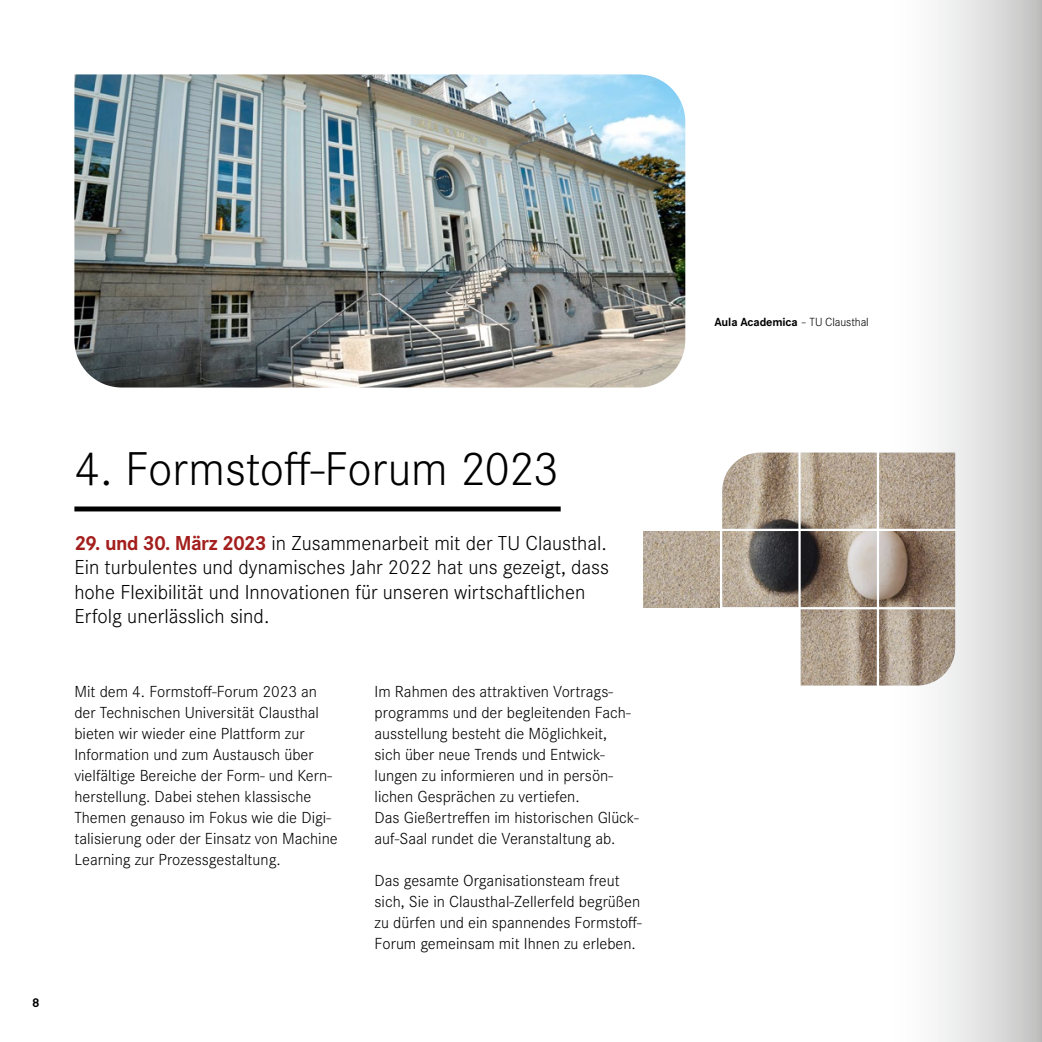
<style>
.page{position:relative;width:1042px;height:1042px;background:#fff}
.page>*{position:absolute;margin:0;border:0;box-sizing:border-box;transform-origin:0 0}
.t1{font:300 49.18px "Corporate S";color:#000}
.t2{font:300 21px/24.5px "Corporate S";color:#000}
.t3{font:300 16.62px/21px "Corporate S";color:#000}
.t4{font:700 13.12px "Corporate S";color:#000}
.t5{font:700 12.25px "Corporate S";letter-spacing:-.01em;color:#000}
.s1{font-weight:700;color:#a31f1d}
.s2{font-weight:300}
</style>
<div class="page">
<div style="left:74px;top:506px;width:487px;height:5px;background:#000"></div>
<img style="left:722px;top:453px;width:167px;height:232px">
<img style="left:644px;top:531px;width:76px;height:76px">
<img style="left:722px;top:453px;width:76px;height:76px">
<img style="left:879px;top:609px;width:10px;height:76px">
<img style="left:74px;top:74px;width:611px;height:313px">
<svg style="left:889px;top:0;width:153px;height:1042px"></svg>
<p class="t4" style="left:32px;top:994px;width:9px">8</p>
<h1 class="t1" style="left:74px;top:436px;width:486px">4. Formstoff-Forum 2023</h1>
<p class="t2" style="left:74px;top:530px;width:536px"><span class="s1">29. und 30. März 2023</span> in Zusammenarbeit mit der TU Clausthal.<br>Ein turbulentes und dynamisches Jahr 2022 hat uns gezeigt, dass hohe Flexibilität und Innovationen für unseren wirtschaftlichen Erfolg unerlässlich sind.</p>
<p class="t3" style="left:74px;top:680px;width:265px">Mit dem 4. Formstoff-Forum 2023 an der Technischen Universität Clausthal bieten wir wieder eine Plattform zur Information und zum Austausch über vielfältige Bereiche der Form- und Kern&shy;herstellung. Dabei stehen klassische Themen genauso im Fokus wie die Digi&shy;talisierung oder der Einsatz von Machine Learning zur Prozessgestaltung.</p>
<p class="t3" style="left:375px;top:680px;width:265px">Im Rahmen des attraktiven Vortrags&shy;programms und der begleitenden Fach&shy;ausstellung besteht die Möglichkeit,<br>sich über neue Trends und Entwick&shy;lungen zu informieren und in persön&shy;lichen Gesprächen zu vertiefen.<br>Das Gießertreffen im historischen Glück&shy;auf-Saal rundet die Veranstaltung ab.</p>
<p class="t3" style="left:375px;top:869px;width:269px">Das gesamte Organisationsteam freut sich, Sie in Clausthal-Zellerfeld begrüßen zu dürfen und ein spannendes Formstoff-Forum gemeinsam mit Ihnen zu erleben.</p>
<p class="t5" style="left:714px;top:314px;width:156px">Aula Academica <span class="s2">– TU Clausthal</span></p>
</div>
